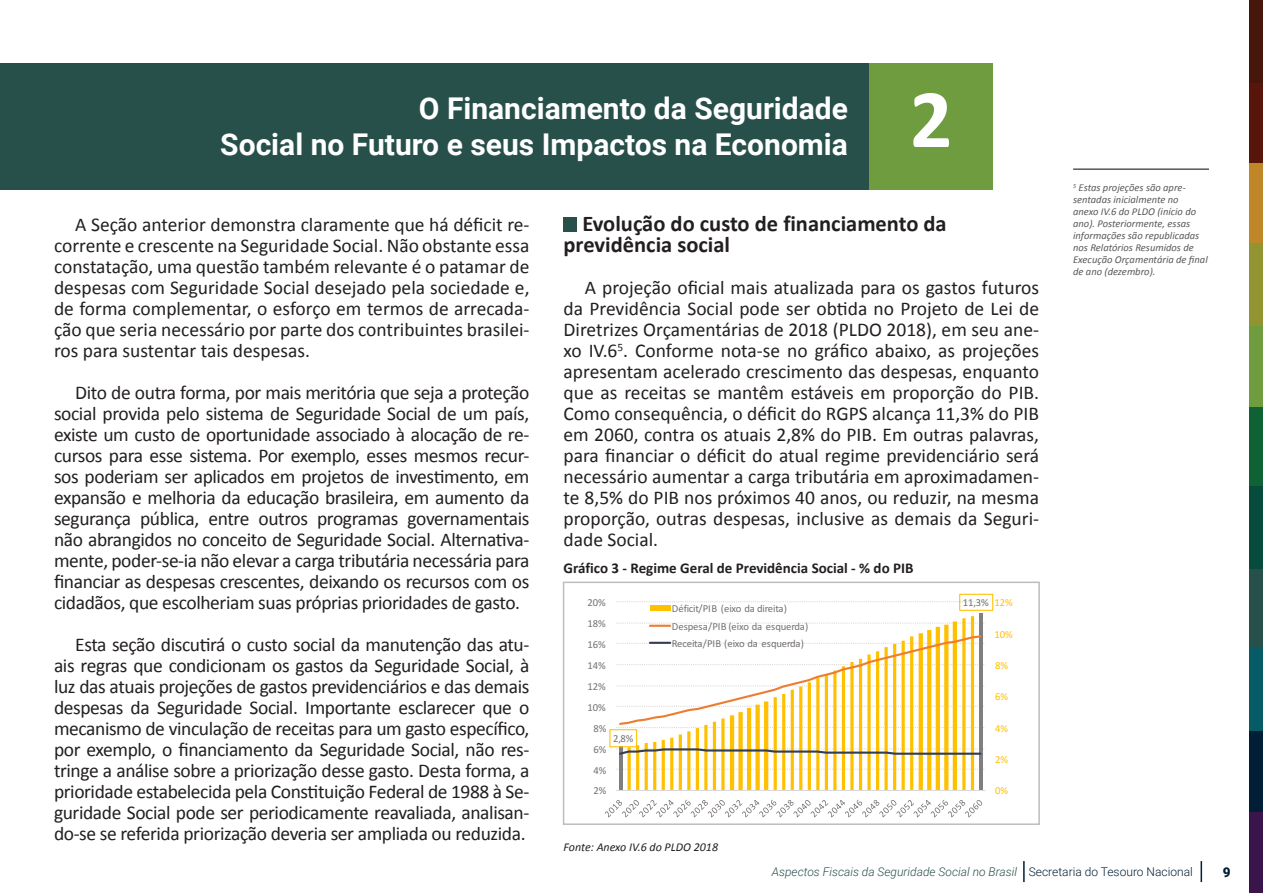
<style>
.page{position:relative;width:1263px;height:893px;background:#fff}
.page>*{position:absolute;margin:0;border:0;box-sizing:border-box;transform-origin:0 0}
.Subtitulo-Corpo_de_T{font:700 84px "Calibri";color:#fff}
.Sub-Subtitulo{font:700 30px/36px "Roboto";color:#fff;text-align:right}
.Subtitulo-Corpo_de_T-2{font:700 22.5px/21px "Calibri";color:#231f20}
.Corpo_texto{font:19.5px/21px "Calibri";letter-spacing:-.02em;color:#231f20;text-align:justify}
.Titulo_Tabela_-_Graf{font:700 15px "Calibri";color:#231f20}
.t1{font:900 13.5px "Roboto";color:#001e35}
.t2{font:italic 300 12px "Roboto";color:#27504b}
.t3{font:italic 12px "Calibri";color:#231f20}
.t4{font:10.65px/17.5px "Calibri";letter-spacing:-.015em;color:#767171}
.t5{font:10.65px "Calibri";color:#ffc000}
.Nota_de_Rodapé2{font:italic 10.5px/12px "Calibri";color:#57585a}
.s1{font-style:normal;color:#001e35}
</style>
<div class="page">
<div style="left:1249px;top:811px;width:14px;height:82px;background:#3a154b"></div>
<div style="left:1249px;top:406px;width:14px;height:82px;background:#0e6233"></div>
<div style="left:1249px;top:567px;width:14px;height:83px;background:#27504b"></div>
<div style="left:1249px;top:162px;width:14px;height:83px;background:#c08728"></div>
<div style="left:1249px;top:729px;width:14px;height:82px;background:#001e35"></div>
<div style="left:1249px;top:324px;width:14px;height:82px;background:#6e9c3f"></div>
<div style="left:1249px;top:486px;width:14px;height:82px;background:#064b3b"></div>
<div style="left:1249px;top:81px;width:14px;height:82px;background:#58160b"></div>
<div style="left:1249px;top:648px;width:14px;height:83px;background:#075b67"></div>
<div style="left:1249px;top:243px;width:14px;height:83px;background:#929331"></div>
<div style="left:1249px;top:0;width:14px;height:82px;background:#46160a"></div>
<hr style="left:1200px;top:861px;width:2px;height:21px;background:#001e35">
<hr style="left:1023px;top:861px;width:2px;height:21px;background:#001e35">
<div style="left:564px;top:217px;width:13px;height:14px;background:#27504b"></div>
<div style="left:0;top:63px;width:869px;height:126px;background:#27504b"></div>
<hr style="left:1073px;top:168px;width:136px;height:2px;background:#57585a">
<div style="left:869px;top:63px;width:124px;height:126px;background:#6e9c3f"></div>
<svg style="left:616px;top:769px;width:368px;height:1px"></svg>
<svg style="left:616px;top:623px;width:368px;height:1px"></svg>
<svg style="left:616px;top:601px;width:369px;height:1px"></svg>
<hr style="left:619px;top:746px;width:3px;height:44px;background:#7f7f7f">
<hr style="left:979px;top:613px;width:3px;height:177px;background:#7f7f7f">
<svg style="left:627px;top:756px;width:4px;height:34px"></svg>
<hr style="left:636px;top:745px;width:3px;height:45px;background:#ffc000">
<hr style="left:645px;top:743px;width:3px;height:47px;background:#ffc000">
<hr style="left:653px;top:742px;width:3px;height:48px;background:#ffc000">
<hr style="left:662px;top:740px;width:3px;height:50px;background:#ffc000">
<hr style="left:670px;top:738px;width:3px;height:52px;background:#ffc000">
<hr style="left:679px;top:734px;width:3px;height:56px;background:#ffc000">
<hr style="left:687px;top:731px;width:3px;height:59px;background:#ffc000">
<hr style="left:696px;top:728px;width:3px;height:62px;background:#ffc000">
<hr style="left:704px;top:725px;width:3px;height:65px;background:#ffc000">
<hr style="left:713px;top:722px;width:3px;height:68px;background:#ffc000">
<hr style="left:721px;top:718px;width:3px;height:72px;background:#ffc000">
<hr style="left:730px;top:715px;width:4px;height:75px;background:#ffc000">
<div style="left:738px;top:712px;width:5px;height:78px;background:#ffc000"></div>
<hr style="left:747px;top:708px;width:4px;height:82px;background:#ffc000">
<div style="left:755px;top:705px;width:5px;height:85px;background:#ffc000"></div>
<hr style="left:764px;top:701px;width:4px;height:89px;background:#ffc000">
<hr style="left:774px;top:697px;width:3px;height:93px;background:#ffc000">
<hr style="left:782px;top:694px;width:3px;height:96px;background:#ffc000">
<hr style="left:791px;top:690px;width:3px;height:100px;background:#ffc000">
<hr style="left:799px;top:686px;width:3px;height:104px;background:#ffc000">
<hr style="left:808px;top:682px;width:3px;height:108px;background:#ffc000">
<hr style="left:816px;top:678px;width:3px;height:112px;background:#ffc000">
<hr style="left:825px;top:675px;width:3px;height:115px;background:#ffc000">
<hr style="left:833px;top:670px;width:3px;height:120px;background:#ffc000">
<hr style="left:842px;top:666px;width:3px;height:124px;background:#ffc000">
<hr style="left:850px;top:662px;width:3px;height:128px;background:#ffc000">
<hr style="left:859px;top:659px;width:3px;height:131px;background:#ffc000">
<svg style="left:867px;top:728px;width:4px;height:62px"></svg>
<hr style="left:876px;top:651px;width:3px;height:139px;background:#ffc000">
<svg style="left:884px;top:728px;width:4px;height:62px"></svg>
<hr style="left:893px;top:644px;width:3px;height:146px;background:#ffc000">
<svg style="left:901px;top:728px;width:4px;height:62px"></svg>
<hr style="left:910px;top:636px;width:3px;height:154px;background:#ffc000">
<svg style="left:919px;top:633px;width:4px;height:157px"></svg>
<svg style="left:927px;top:630px;width:4px;height:160px"></svg>
<hr style="left:936px;top:627px;width:4px;height:163px;background:#ffc000">
<svg style="left:944px;top:625px;width:4px;height:165px"></svg>
<hr style="left:953px;top:621px;width:4px;height:169px;background:#ffc000">
<hr style="left:962px;top:618px;width:3px;height:172px;background:#ffc000">
<hr style="left:971px;top:616px;width:3px;height:174px;background:#ffc000">
<hr style="left:616px;top:790px;width:369px;height:1px;background:#d9d9d9">
<svg style="left:616px;top:634px;width:369px;height:94px"></svg>
<svg style="left:616px;top:747px;width:368px;height:9px"></svg>
<div style="left:609px;top:729px;width:28px;height:18px;border:1px solid #ffc000"></div>
<div style="left:959px;top:594px;width:34px;height:17px;border:1px solid #ffc000"></div>
<svg style="left:605px;top:800px;width:377px;height:17px"></svg>
<div style="left:650px;top:605px;width:20px;height:6px;background:#ffc000"></div>
<hr style="left:650px;top:625px;width:20px;height:2px;background:#ed7d31">
<hr style="left:650px;top:642px;width:20px;height:2px;background:#333f50">
<div style="left:563px;top:582px;width:477px;height:243px;border:2px solid #bcbdc0"></div>
<p class="Sub-Subtitulo" style="left:220px;top:89px;width:629px">O Financiamento da Seguridade<br>Social no Futuro e seus Impactos na Economia</p>
<p class="Subtitulo-Corpo_de_T" style="left:910px;top:67px;width:44px">2</p>
<p class="Corpo_texto" style="left:54px;top:213px;width:477px;text-indent:21px">A Seção anterior demonstra claramente que há déficit re&shy;corrente e crescente na Seguridade Social. Não obstante essa constatação, uma questão também relevante é o patamar de despesas com Seguridade Social desejado pela sociedade e, de forma complementar, o esforço em termos de arrecada&shy;ção que seria necessário por parte dos contribuintes brasilei&shy;ros para sustentar tais despesas.</p>
<p class="Corpo_texto" style="left:54px;top:381px;width:477px;text-indent:21px">Dito de outra forma, por mais meritória que seja a proteção social provida pelo sistema de Seguridade Social de um país, existe um custo de oportunidade associado à alocação de re&shy;cursos para esse sistema. Por exemplo, esses mesmos recur&shy;sos poderiam ser aplicados em projetos de investimento, em expansão e melhoria da educação brasileira, em aumento da segurança pública, entre outros programas governamentais não abrangidos no conceito de Seguridade Social. Alternativa&shy;mente, poder-se-ia não elevar a carga tributária necessária para financiar as despesas crescentes, deixando os recursos com os cidadãos, que escolheriam suas próprias prioridades de gasto.</p>
<p class="Corpo_texto" style="left:54px;top:633px;width:477px;text-indent:21px">Esta seção discutirá o custo social da manutenção das atu&shy;ais regras que condicionam os gastos da Seguridade Social, à luz das atuais projeções de gastos previdenciários e das demais despesas da Seguridade Social. Importante esclarecer que o mecanismo de vinculação de receitas para um gasto específico, por exemplo, o financiamento da Seguridade Social, não res&shy;tringe a análise sobre a priorização desse gasto. Desta forma, a prioridade estabelecida pela Constituição Federal de 1988 à Se&shy;guridade Social pode ser periodicamente reavaliada, analisan&shy;do-se se referida priorização deveria ser ampliada ou reduzida.</p>
<p class="Subtitulo-Corpo_de_T-2" style="left:564px;top:212px;width:385px;text-indent:19px">Evolução do custo de financiamento da previdência social</p>
<p class="Corpo_texto" style="left:564px;top:276px;width:477px;text-indent:21px">A projeção oficial mais atualizada para os gastos futuros da Previdência Social pode ser obtida no Projeto de Lei de Diretrizes Orçamentárias de 2018 (PLDO 2018), em seu ane&shy;xo IV.6<sup>5</sup>. Conforme nota-se no gráfico abaixo, as projeções apresentam acelerado crescimento das despesas, enquanto que as receitas se mantêm estáveis em proporção do PIB.<br>Como consequência, o déficit do RGPS alcança 11,3% do PIB em 2060, contra os atuais 2,8% do PIB. Em outras palavras, para financiar o déficit do atual regime previdenciário será necessário aumentar a carga tributária em aproximadamen&shy;te 8,5% do PIB nos próximos 40 anos, ou reduzir, na mesma proporção, outras despesas, inclusive as demais da Seguri&shy;dade Social.</p>
<p class="Titulo_Tabela_-_Graf" style="left:564px;top:558px;width:351px">Gráfico 3 - Regime Geral de Previdência Social - % do PIB</p>
<p class="t4" style="left:587px;top:594px;width:20px">20%</p>
<p class="t4" style="left:587px;top:614px;width:20px">18%</p>
<p class="t4" style="left:587px;top:635px;width:20px">16%</p>
<p class="t4" style="left:587px;top:656px;width:20px">14%</p>
<p class="t4" style="left:587px;top:677px;width:20px">12%</p>
<p class="t4" style="left:587px;top:698px;width:20px">10%</p>
<p class="t4" style="left:593px;top:719px;width:14px">8%</p>
<p class="t4" style="left:613px;top:730px;width:22px">2,8%</p>
<p class="t4" style="left:593px;top:740px;width:14px">6%</p>
<p class="t4" style="left:593px;top:761px;width:14px">4%</p>
<p class="t4" style="left:593px;top:782px;width:14px">2%</p>
<p class="t4" style="left:672px;top:600px;width:138px">Déficit/PIB (eixo da direita)<br>Despesa/PIB (eixo da esquerda)<br>Receita/PIB (eixo da esquerda)</p>
<p class="t3" style="left:564px;top:839px;width:156px">Fonte: Anexo IV.6 do PLDO 2018</p>
<p class="t5" style="left:994px;top:595px;width:20px">12%</p>
<p class="t4" style="left:963px;top:594px;width:27px">11,3%</p>
<p class="t5" style="left:994px;top:627px;width:20px">10%</p>
<p class="t5" style="left:995px;top:658px;width:14px">8%</p>
<p class="t5" style="left:995px;top:689px;width:14px">6%</p>
<p class="t5" style="left:995px;top:721px;width:14px">4%</p>
<p class="t5" style="left:995px;top:752px;width:14px">2%</p>
<p class="t5" style="left:995px;top:783px;width:14px">0%</p>
<p class="Nota_de_Rodapé2" style="left:1073px;top:181px;width:136px"><sup>5</sup> Estas projeções são apre&shy;sentadas inicialmente no<br>anexo IV.6 do PLDO (início do ano). Posteriormente, essas informações são republicadas nos Relatórios Resumidos de<br>Execução Orçamentária de final de ano (dezembro).</p>
<p class="t2" style="left:772px;top:863px;width:422px">Aspectos Fiscais da Seguridade Social no Brasil <span class="s1">Secretaria do Tesouro Nacional</span></p>
<p class="t1" style="left:1223px;top:862px;width:9px">9</p>
</div>
